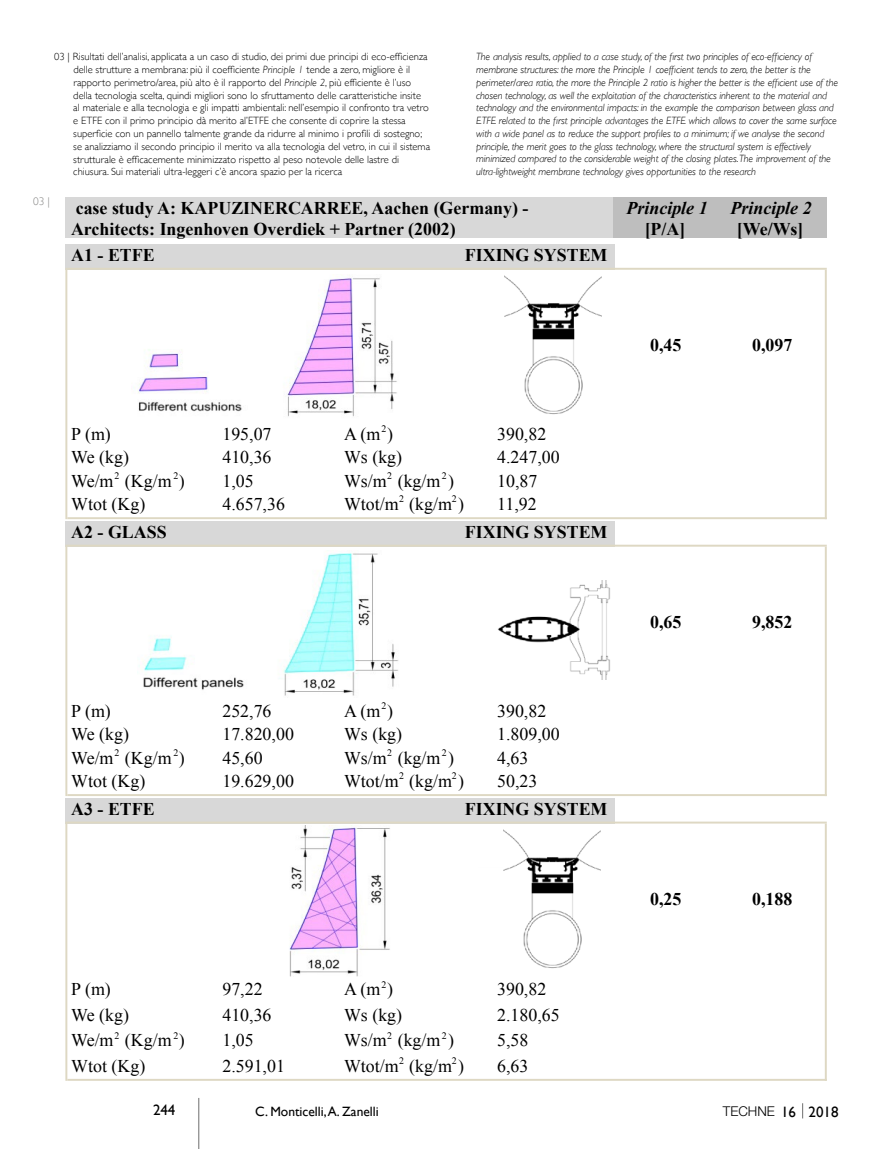
<style>
.page{position:relative;width:893px;height:1149px;background:#fff}
.page>*{position:absolute;margin:0;border:0;box-sizing:border-box;transform-origin:0 0}
.t1{font:17.85px "Times New Roman";color:#000}
.t2{font:700 17.85px/21.6px "Times New Roman";color:#000}
.t3{font:italic 700 17.85px "Times New Roman";color:#000}
.t4{font:15px "Gill Sans";color:#000}
.t5{font:13.5px "Gill Sans";color:#000}
.t6{font:300 13.5px "Helvetica Neue LT Std";color:#000}
.t7{font:300 11.25px "Gill Sans";color:#878786}
.t8{font:italic 300 10.5px/12.8px "Gill Sans";letter-spacing:-.01em;color:#000}
.t9{font:300 10.5px/12.8px "Gill Sans";color:#000}
.s1{font-style:italic}
.s2{font-family:"Gill Sans";font-weight:400;font-size:15px}
</style>
<div class="page">
<svg style="left:802px;top:1103px;width:1px;height:15px"></svg>
<hr style="left:198px;top:1097px;width:1px;height:51px;background:#6e6e6e">
<div style="left:65px;top:197px;width:550px;height:43px;background:#d8d8d8"></div>
<div style="left:613px;top:197px;width:214px;height:43px;background:#bebebe"></div>
<div style="left:65px;top:238px;width:762px;height:8px;background:#fff"></div>
<div style="left:65px;top:244px;width:550px;height:26px;background:#d8d8d8"></div>
<div style="left:65px;top:521px;width:550px;height:25px;background:#d8d8d8"></div>
<svg style="left:65px;top:795px;width:762px;height:1px"></svg>
<div style="left:65px;top:797px;width:550px;height:26px;background:#d8d8d8"></div>
<hr style="left:65px;top:268px;width:2px;height:251px;background:#ded8c3">
<hr style="left:825px;top:270px;width:2px;height:249px;background:#ded8c3">
<hr style="left:65px;top:544px;width:2px;height:251px;background:#ded8c3">
<hr style="left:825px;top:546px;width:2px;height:249px;background:#ded8c3">
<hr style="left:65px;top:821px;width:2px;height:259px;background:#ded8c3">
<hr style="left:825px;top:823px;width:2px;height:257px;background:#ded8c3">
<hr style="left:67px;top:268px;width:760px;height:2px;background:#ded8c3">
<hr style="left:67px;top:517px;width:760px;height:2px;background:#ded8c3">
<hr style="left:67px;top:544px;width:760px;height:2px;background:#ded8c3">
<hr style="left:67px;top:793px;width:760px;height:2px;background:#ded8c3">
<hr style="left:67px;top:821px;width:760px;height:2px;background:#ded8c3">
<hr style="left:67px;top:1078px;width:760px;height:2px;background:#ded8c3">
<img style="left:287px;top:278px;width:110px;height:139px">
<img style="left:279px;top:552px;width:120px;height:144px">
<img style="left:139px;top:638px;width:105px;height:52px">
<img style="left:138px;top:349px;width:104px;height:63px">
<img style="left:289px;top:825px;width:101px;height:151px">
<img style="left:505px;top:276px;width:97px;height:139px">
<img style="left:504px;top:830px;width:97px;height:139px">
<img style="left:498px;top:580px;width:112px;height:99px">
<p class="t9" style="left:73px;top:50px;width:358px;text-indent:-19px">03 | Risultati dell’analisi, applicata a un caso di studio, dei primi due principi di eco-efficienza delle strutture a membrana: più il coefficiente <span class="s1">Principle 1</span> tende a zero, migliore è il rapporto perimetro/area, più alto è il rapporto del <span class="s1">Principle 2</span>, più efficiente è l’uso della tecnologia scelta, quindi migliori sono lo sfruttamento delle caratteristiche insite al materiale e alla tecnologia e gli impatti ambientali: nell’esempio il confronto tra vetro e ETFE con il primo principio dà merito al’ETFE che consente di coprire la stessa superficie con un pannello talmente grande da ridurre al minimo i profili di sostegno; se analizziamo il secondo principio il merito va alla tecnologia del vetro, in cui il sistema strutturale è efficacemente minimizzato rispetto al peso notevole delle lastre di chiusura. Sui materiali ultra-leggeri c’è ancora spazio per la ricerca</p>
<p class="t8" style="left:476px;top:51px;width:363px">The analysis results, applied to a case study, of the first two principles of eco-efficiency of membrane structures: the more the Principle 1 coefficient tends to zero, the better is the perimeter/area ratio, the more the Principle 2 ratio is higher the better is the efficient use of the chosen technology, as well the exploitation of the characteristics inherent to the material and technology and the environmental impacts: in the example the comparison between glass and ETFE related to the first principle advantages the ETFE which allows to cover the same surface with a wide panel as to reduce the support profiles to a minimum; if we analyse the second principle, the merit goes to the glass technology, where the structural system is effectively minimized compared to the considerable weight of the closing plates.The improvement of the ultra-lightweight membrane technology gives opportunities to the research</p>
<p class="t7" style="left:33px;top:192px;width:18px">03 |</p>
<h1 class="t2" style="left:71px;top:196px;width:459px">case study A: KAPUZINERCARREE, Aachen (Germany) -<br>Architects: Ingenhoven Overdiek + Partner (2002)</h1>
<h1 class="t2" style="left:71px;top:243px;width:85px">A1 - ETFE</h1>
<h1 class="t2" style="left:465px;top:243px;width:144px">FIXING SYSTEM</h1>
<h1 class="t3" style="left:627px;top:195px;width:83px">Principle 1</h1>
<h1 class="t2" style="left:645px;top:218px;width:42px">[P/A]</h1>
<h1 class="t3" style="left:731px;top:195px;width:83px">Principle 2</h1>
<h1 class="t2" style="left:737px;top:218px;width:68px">[We/Ws]</h1>
<h1 class="t1" style="left:71px;top:421px;width:41px">P (m)</h1>
<h1 class="t1" style="left:222px;top:421px;width:51px">195,07</h1>
<h1 class="t1" style="left:344px;top:421px;width:50px">A (m<sup>2</sup>)</h1>
<h1 class="t1" style="left:497px;top:421px;width:51px">390,82</h1>
<h1 class="t1" style="left:71px;top:445px;width:59px">We (kg)</h1>
<h1 class="t1" style="left:222px;top:445px;width:51px">410,36</h1>
<h1 class="t1" style="left:344px;top:445px;width:60px">Ws (kg)</h1>
<h1 class="t1" style="left:497px;top:445px;width:64px">4.247,00</h1>
<h1 class="t1" style="left:71px;top:468px;width:115px">We/m<sup>2</sup> (Kg/m <sup>2</sup>)</h1>
<h1 class="t1" style="left:222px;top:468px;width:33px">1,05</h1>
<h1 class="t1" style="left:344px;top:468px;width:111px">Ws/m<sup>2</sup> (kg/m<sup>2</sup>)</h1>
<h1 class="t1" style="left:497px;top:468px;width:42px">10,87</h1>
<h1 class="t1" style="left:71px;top:492px;width:76px">Wtot (Kg)</h1>
<h1 class="t1" style="left:222px;top:492px;width:64px">4.657,36</h1>
<h1 class="t1" style="left:344px;top:492px;width:121px">Wtot/m<sup>2</sup> (kg/m<sup>2</sup>)</h1>
<h1 class="t1" style="left:497px;top:492px;width:41px">11,92</h1>
<h1 class="t2" style="left:465px;top:520px;width:144px">FIXING SYSTEM</h1>
<h1 class="t2" style="left:71px;top:520px;width:97px">A2 - GLASS</h1>
<h1 class="t2" style="left:650px;top:334px;width:33px">0,45</h1>
<h1 class="t2" style="left:752px;top:334px;width:42px">0,097</h1>
<h1 class="t1" style="left:71px;top:698px;width:41px">P (m)</h1>
<h1 class="t1" style="left:222px;top:698px;width:51px">252,76</h1>
<h1 class="t1" style="left:344px;top:698px;width:50px">A (m<sup>2</sup>)</h1>
<h1 class="t1" style="left:497px;top:698px;width:51px">390,82</h1>
<h1 class="t1" style="left:71px;top:722px;width:59px">We (kg)</h1>
<h1 class="t1" style="left:222px;top:722px;width:73px">17.820,00</h1>
<h1 class="t1" style="left:344px;top:722px;width:60px">Ws (kg)</h1>
<h1 class="t1" style="left:497px;top:722px;width:64px">1.809,00</h1>
<h1 class="t1" style="left:71px;top:745px;width:115px">We/m<sup>2</sup> (Kg/m <sup>2</sup>)</h1>
<h1 class="t1" style="left:222px;top:745px;width:42px">45,60</h1>
<h1 class="t1" style="left:344px;top:745px;width:111px">Ws/m<sup>2</sup> (kg/m<sup>2</sup>)</h1>
<h1 class="t1" style="left:497px;top:745px;width:33px">4,63</h1>
<h1 class="t1" style="left:71px;top:769px;width:76px">Wtot (Kg)</h1>
<h1 class="t1" style="left:222px;top:769px;width:73px">19.629,00</h1>
<h1 class="t1" style="left:344px;top:769px;width:121px">Wtot/m<sup>2</sup> (kg/m<sup>2</sup>)</h1>
<h1 class="t1" style="left:497px;top:769px;width:42px">50,23</h1>
<h1 class="t2" style="left:465px;top:797px;width:144px">FIXING SYSTEM</h1>
<h1 class="t2" style="left:71px;top:797px;width:85px">A3 - ETFE</h1>
<h1 class="t1" style="left:71px;top:977px;width:41px">P (m)</h1>
<h1 class="t1" style="left:222px;top:977px;width:42px">97,22</h1>
<h1 class="t1" style="left:344px;top:977px;width:50px">A (m<sup>2</sup>)</h1>
<h1 class="t1" style="left:497px;top:977px;width:51px">390,82</h1>
<h1 class="t1" style="left:71px;top:1002px;width:59px">We (kg)</h1>
<h1 class="t1" style="left:222px;top:1002px;width:51px">410,36</h1>
<h1 class="t1" style="left:344px;top:1002px;width:60px">Ws (kg)</h1>
<h1 class="t1" style="left:497px;top:1002px;width:64px">2.180,65</h1>
<h1 class="t1" style="left:71px;top:1028px;width:115px">We/m<sup>2</sup> (Kg/m <sup>2</sup>)</h1>
<h1 class="t1" style="left:222px;top:1028px;width:33px">1,05</h1>
<h1 class="t1" style="left:344px;top:1028px;width:111px">Ws/m<sup>2</sup> (kg/m<sup>2</sup>)</h1>
<h1 class="t1" style="left:497px;top:1028px;width:33px">5,58</h1>
<h1 class="t1" style="left:71px;top:1053px;width:76px">Wtot (Kg)</h1>
<h1 class="t1" style="left:222px;top:1053px;width:64px">2.591,01</h1>
<h1 class="t1" style="left:344px;top:1053px;width:121px">Wtot/m<sup>2</sup> (kg/m<sup>2</sup>)</h1>
<h1 class="t1" style="left:497px;top:1053px;width:33px">6,63</h1>
<h1 class="t2" style="left:650px;top:610px;width:33px">0,65</h1>
<h1 class="t2" style="left:752px;top:610px;width:42px">9,852</h1>
<h1 class="t2" style="left:650px;top:887px;width:33px">0,25</h1>
<h1 class="t2" style="left:752px;top:887px;width:42px">0,188</h1>
<h2 class="t4" style="left:153px;top:1100px;width:24px">244</h2>
<p class="t5" style="left:255px;top:1102px;width:125px">C. Monticelli, A. Zanelli</p>
<p class="t6" style="left:723px;top:1102px;width:117px">TECHNE <span class="s2">16 2018</span></p>
</div>
